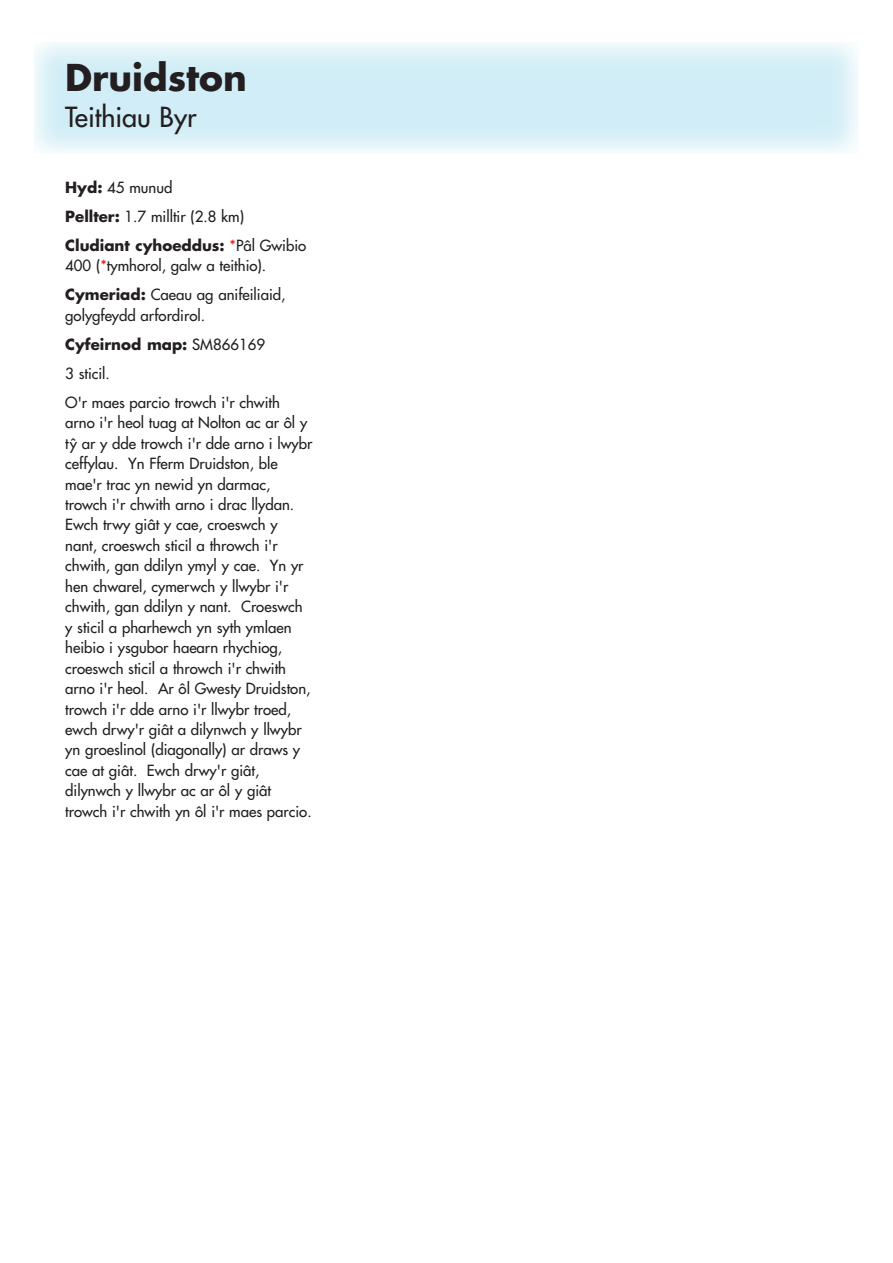
<style>
.page{position:relative;width:893px;height:1263px;background:#fff}
.page>*{position:absolute;margin:0;border:0;box-sizing:border-box;transform-origin:0 0}
.t1{font:700 36px "Futura";color:#231f20}
.t2{font:27px "Futura";color:#231f20}
.t3{font:15px/20.4px "Futura";color:#231f20}
.s1{font-weight:700}
.s2{color:#ea2924}
</style>
<div class="page">
<h1 class="t1" style="left:65px;top:61px;width:183px">Druidston</h1>
<h2 class="t2" style="left:65px;top:104px;width:133px">Teithiau Byr</h2>
<p class="t3" style="left:65px;top:174px;width:243px;line-height:29px"><span class="s1">Hyd:</span> 45 munud<br><span class="s1">Pellter:</span> 1.7 milltir (2.8 km)<br><span class="s1">Cludiant cyhoeddus:</span> <span class="s2">*</span>Pâl Gwibio</p>
<p class="t3" style="left:65px;top:252px;width:222px;line-height:29px">400 (<span class="s2">*</span>tymhorol, galw a teithio).<br><span class="s1">Cymeriad:</span> Caeau ag anifeiliaid,</p>
<p class="t3" style="left:65px;top:302px;width:216px;line-height:29px">golygfeydd arfordirol.<br><span class="s1">Cyfeirnod map:</span> SM866169<br>3 sticil.<br>O'r maes parcio trowch i'r chwith</p>
<p class="t3" style="left:65px;top:413px;width:249px">arno i'r heol tuag at Nolton ac ar ôl y tˆy ar y dde trowch i'r dde arno i lwybr ceffylau. Yn Fferm Druidston, ble mae'r trac yn newid yn darmac, trowch i'r chwith arno i drac llydan.<br>Ewch trwy giât y cae, croeswch y nant, croeswch sticil a throwch i'r chwith, gan ddilyn ymyl y cae. Yn yr hen chwarel, cymerwch y llwybr i'r chwith, gan ddilyn y nant. Croeswch y sticil a pharhewch yn syth ymlaen heibio i ysgubor haearn rhychiog, croeswch sticil a throwch i'r chwith arno i'r heol. Ar ôl Gwesty Druidston, trowch i'r dde arno i'r llwybr troed, ewch drwy'r giât a dilynwch y llwybr yn groeslinol (diagonally) ar draws y cae at giât. Ewch drwy'r giât, dilynwch y llwybr ac ar ôl y giât trowch i'r chwith yn ôl i'r maes parcio.</p>
</div>
